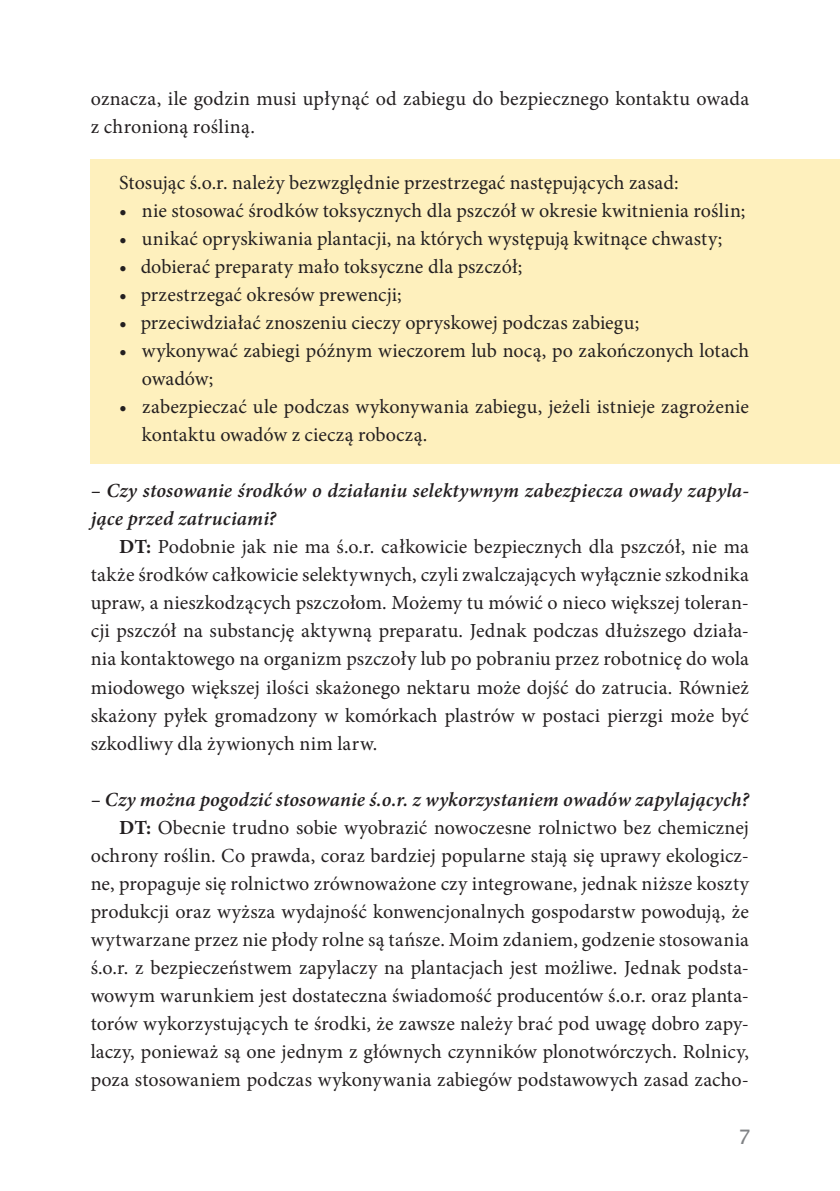
<style>
.page{position:relative;width:840px;height:1191px;background:#fff}
.page>*{position:absolute;margin:0;border:0;box-sizing:border-box;transform-origin:0 0}
.t1{font:20px/28px "Minion Pro";letter-spacing:.005em;color:#231f20}
.t2{font:italic 600 20px/28px "Minion Pro";letter-spacing:.01em;color:#231f20}
.t3{font:20px "Lucida Sans Unicode";color:#808285}
.s1{font-weight:700}
.s2{font-weight:600;font-style:italic}
</style>
<div class="page">
<div style="left:91px;top:159px;width:748px;height:304px;background:#fef0bd"></div>
<p class="t1" style="left:91px;top:85px;width:659px">oznacza, ile godzin musi upłynąć od zabiegu do bezpiecznego kontaktu owada z chronioną rośliną.</p>
<p class="t1" style="left:119px;top:169px;width:561px">Stosując ś.o.r. należy bezwzględnie przestrzegać następujących zasad:</p>
<p class="t1" style="left:119px;top:197px;width:627px">• nie stosować środków toksycznych dla pszczół w okresie kwitnienia roślin;</p>
<p class="t1" style="left:119px;top:225px;width:604px">• unikać opryskiwania plantacji, na których występują kwitnące chwasty;</p>
<p class="t1" style="left:119px;top:253px;width:404px">• dobierać preparaty mało toksyczne dla pszczół;</p>
<p class="t1" style="left:119px;top:281px;width:284px">• przestrzegać okresów prewencji;</p>
<p class="t1" style="left:119px;top:309px;width:521px">• przeciwdziałać znoszeniu cieczy opryskowej podczas zabiegu;</p>
<p class="t1" style="left:142px;top:337px;width:608px;text-indent:-23px">• wykonywać zabiegi późnym wieczorem lub nocą, po zakończonych lotach owadów;</p>
<p class="t1" style="left:142px;top:393px;width:608px;text-indent:-23px">• zabezpieczać ule podczas wykonywania zabiegu, jeżeli istnieje zagrożenie kontaktu owadów z cieczą roboczą.</p>
<p class="t2" style="left:91px;top:477px;width:659px">– Czy stosowanie środków o działaniu selektywnym zabezpiecza owady zapyla&shy;jące przed zatruciami?</p>
<p class="t1" style="left:91px;top:533px;width:659px;text-align:justify;text-indent:28px"><span class="s1">DT:</span> Podobnie jak nie ma ś.o.r. całkowicie bezpiecznych dla pszczół, nie ma także środków całkowicie selektywnych, czyli zwalczających wyłącznie szkodnika upraw, a nieszkodzących pszczołom. Możemy tu mówić o nieco większej toleran&shy;cji pszczół na substancję aktywną preparatu. Jednak podczas dłuższego działa&shy;nia kontaktowego na organizm pszczoły lub po pobraniu przez robotnicę do wola miodowego większej ilości skażonego nektaru może dojść do zatrucia. Również skażony pyłek gromadzony w komórkach plastrów w postaci pierzgi może być szkodliwy dla żywionych nim larw.</p>
<p class="t1" style="left:91px;top:785px;width:659px;text-align:right"><span class="s2">– Czy można pogodzić stosowanie ś.o.r. z wykorzystaniem owadów zapylających?<br></span><span class="s1">DT:</span> Obecnie trudno sobie wyobrazić nowoczesne rolnictwo bez chemicznej ochrony roślin. Co prawda, coraz bardziej popularne stają się uprawy ekologicz&shy;ne, propaguje się rolnictwo zrównoważone czy integrowane, jednak niższe koszty produkcji oraz wyższa wydajność konwencjonalnych gospodarstw powodują, że wytwarzane przez nie płody rolne są tańsze. Moim zdaniem, godzenie stosowania ś.o.r. z bezpieczeństwem zapylaczy na plantacjach jest możliwe. Jednak podsta&shy;wowym warunkiem jest dostateczna świadomość producentów ś.o.r. oraz planta&shy;torów wykorzystujących te środki, że zawsze należy brać pod uwagę dobro zapy&shy;laczy, ponieważ są one jednym z głównych czynników plonotwórczych. Rolnicy, poza stosowaniem podczas wykonywania zabiegów podstawowych zasad zacho-</p>
<p class="t3" style="left:737px;top:1121px;width:14px">7</p>
</div>
